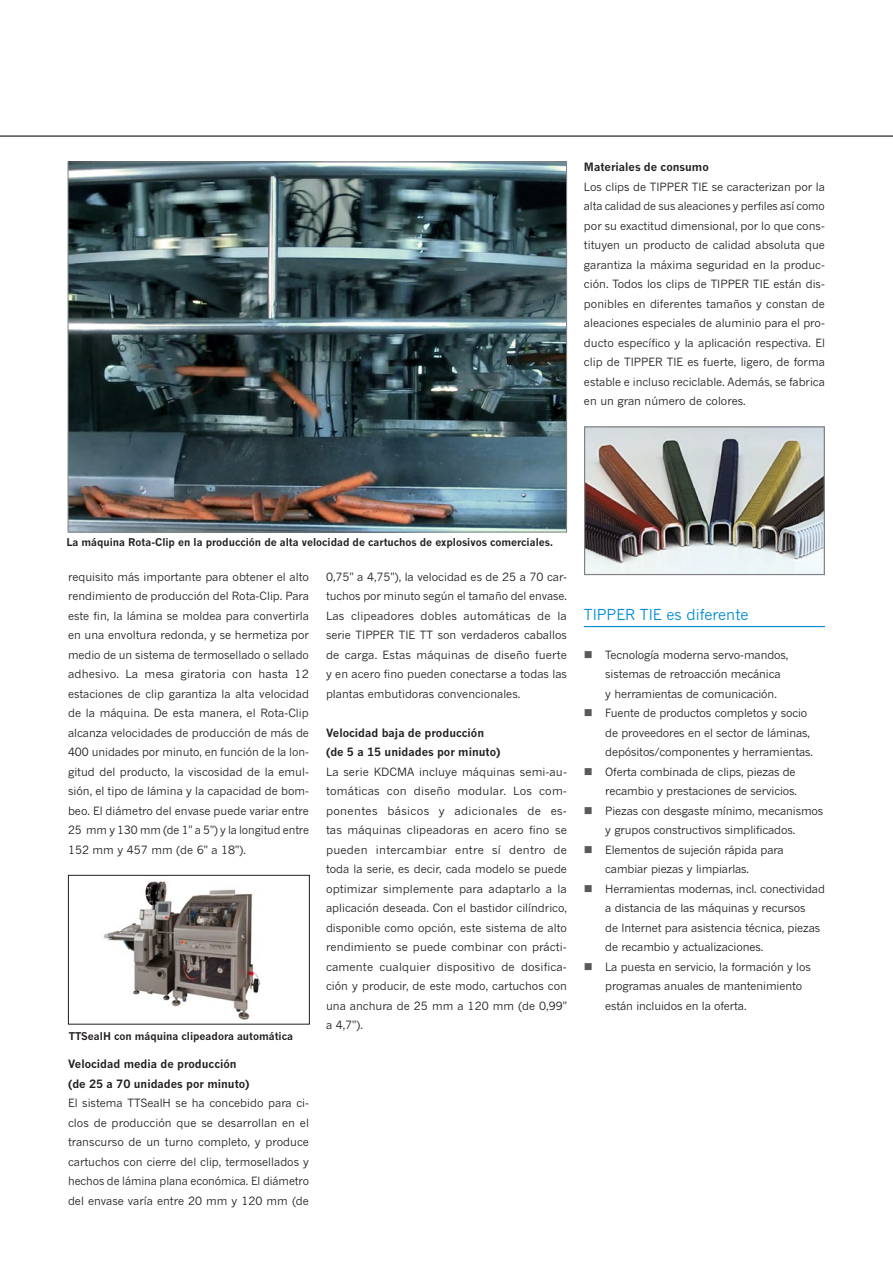
<style>
.page{position:relative;width:893px;height:1263px;background:#fff}
.page>*{position:absolute;margin:0;border:0;box-sizing:border-box;transform-origin:0 0}
.Zwischentitel{font:15px "News Gothic MT Pro";color:#008cd2}
.Fliesstext{font:11.25px/19.5px "News Gothic MT Pro";letter-spacing:-.01em;color:#231f20}
.Fliesstext-2{font:700 11.25px/19.5px "News Gothic MT Pro";color:#231f20}
.Bildlegende{font:700 10.5px "News Gothic MT Pro";color:#231f20}
.s1{color:#5a5a5d}
</style>
<div class="page">
<hr style="left:0;top:135px;width:893px;height:2px;background:#231f20">
<img style="left:70px;top:164px;width:495px;height:366px">
<img style="left:586px;top:428px;width:237px;height:145px">
<div style="left:584px;top:426px;width:241px;height:149px;border:1px solid #808285"></div>
<hr style="left:584px;top:626px;width:241px;height:1px;background:#008cd2">
<img style="left:103px;top:881px;width:158px;height:139px">
<div style="left:68px;top:875px;width:242px;height:149px;border:1px solid #231f20"></div>
<p class="Fliesstext-2" style="left:584px;top:157px;width:126px">Materiales de consumo</p>
<p class="Fliesstext" style="left:584px;top:176px;width:242px;text-align:justify">Los clips de TIPPER TIE se caracterizan por la alta calidad de sus aleaciones y perfiles así como por su exactitud dimensional, por lo que cons&shy;tituyen un producto de calidad absoluta que garantiza la máxima seguridad en la produc&shy;ción. Todos los clips de TIPPER TIE están dis&shy;ponibles en diferentes tamaños y constan de aleaciones especiales de aluminio para el pro&shy;ducto específico y la aplicación respectiva. El clip de TIPPER TIE es fuerte, ligero, de forma estable e incluso reciclable. Además, se fabrica en un gran número de colores.</p>
<p class="Bildlegende" style="left:67px;top:535px;width:488px">La máquina Rota-Clip en la producción de alta velocidad de cartuchos de explosivos comerciales.</p>
<p class="Fliesstext" style="left:326px;top:566px;width:243px;text-align:justify">0,75" a 4,75"), la velocidad es de 25 a 70 car&shy;tuchos por minuto según el tamaño del envase.<br>Las clipeadores dobles automáticas de la serie TIPPER TIE TT son verdaderos caballos de carga. Estas máquinas de diseño fuerte y en acero fino pueden conectarse a todas las plantas embutidoras convencionales.</p>
<p class="Fliesstext-2" style="left:326px;top:722px;width:176px">Velocidad baja de producción (de 5 a 15 unidades por minuto)</p>
<p class="Fliesstext" style="left:326px;top:761px;width:243px;text-align:justify">La serie KDCMA incluye máquinas semi-au&shy;tomáticas con diseño modular. Los com&shy;ponentes básicos y adicionales de es&shy;tas máquinas clipeadoras en acero fino se pueden intercambiar entre sí dentro de toda la serie, es decir, cada modelo se puede optimizar simplemente para adaptarlo a la aplicación deseada. Con el bastidor cilíndrico, disponible como opción, este sistema de alto rendimiento se puede combinar con prácti&shy;camente cualquier dispositivo de dosifica&shy;ción y producir, de este modo, cartuchos con una anchura de 25 mm a 120 mm (de 0,99" a 4,7").</p>
<p class="Fliesstext" style="left:68px;top:566px;width:242px;text-align:justify">requisito más importante para obtener el alto rendimiento de producción del Rota-Clip. Para este fin, la lámina se moldea para convertirla en una envoltura redonda, y se hermetiza por medio de un sistema de termosellado o sellado adhesivo. La mesa giratoria con hasta 12 estaciones de clip garantiza la alta velocidad de la máquina. De esta manera, el Rota-Clip alcanza velocidades de producción de más de 400 unidades por minuto, en función de la lon&shy;gitud del producto, la viscosidad de la emul&shy;sión, el tipo de lámina y la capacidad de bom&shy;beo. El diámetro del envase puede variar entre 25 mm y 130 mm (de 1" a 5") y la longitud entre 152 mm y 457 mm (de 6" a 18").</p>
<p class="Bildlegende" style="left:69px;top:1030px;width:226px">TTSealH con máquina clipeadora automática</p>
<p class="Fliesstext-2" style="left:68px;top:1054px;width:183px">Velocidad media de producción (de 25 a 70 unidades por minuto)</p>
<p class="Fliesstext" style="left:68px;top:1093px;width:243px;text-align:justify">El sistema TTSealH se ha concebido para ci&shy;clos de producción que se desarrollan en el transcurso de un turno completo, y produce cartuchos con cierre del clip, termosellados y hechos de lámina plana económica. El diámetro del envase varía entre 20 mm y 120 mm (de</p>
<p class="Zwischentitel" style="left:584px;top:605px;width:166px">TIPPER TIE es diferente</p>
<p class="Fliesstext" style="left:605px;top:644px;width:185px;text-indent:-21px"><span class="s1">■</span> Tecnología moderna servo-mandos, sistemas de retroacción mecánica y herramientas de comunicación.</p>
<p class="Fliesstext" style="left:605px;top:703px;width:209px;text-indent:-21px"><span class="s1">■</span> Fuente de productos completos y socio de proveedores en el sector de láminas, depósitos/componentes y herramientas.</p>
<p class="Fliesstext" style="left:584px;top:761px;width:215px;text-align:right"><span class="s1">■</span> Oferta combinada de clips, piezas de recambio y prestaciones de servicios.</p>
<p class="Fliesstext" style="left:605px;top:800px;width:220px;text-indent:-21px"><span class="s1">■</span> Piezas con desgaste mínimo, mecanismos y grupos constructivos simplificados.</p>
<p class="Fliesstext" style="left:605px;top:839px;width:180px;text-indent:-21px"><span class="s1">■</span> Elementos de sujeción rápida para cambiar piezas y limpiarlas.</p>
<p class="Fliesstext" style="left:605px;top:878px;width:221px;text-indent:-21px"><span class="s1">■</span> Herramientas modernas, incl. conectividad a distancia de las máquinas y recursos<br>de Internet para asistencia técnica, piezas de recambio y actualizaciones.</p>
<p class="Fliesstext" style="left:605px;top:956px;width:207px;text-indent:-21px"><span class="s1">■</span> La puesta en servicio, la formación y los programas anuales de mantenimiento están incluidos en la oferta.</p>
</div>
